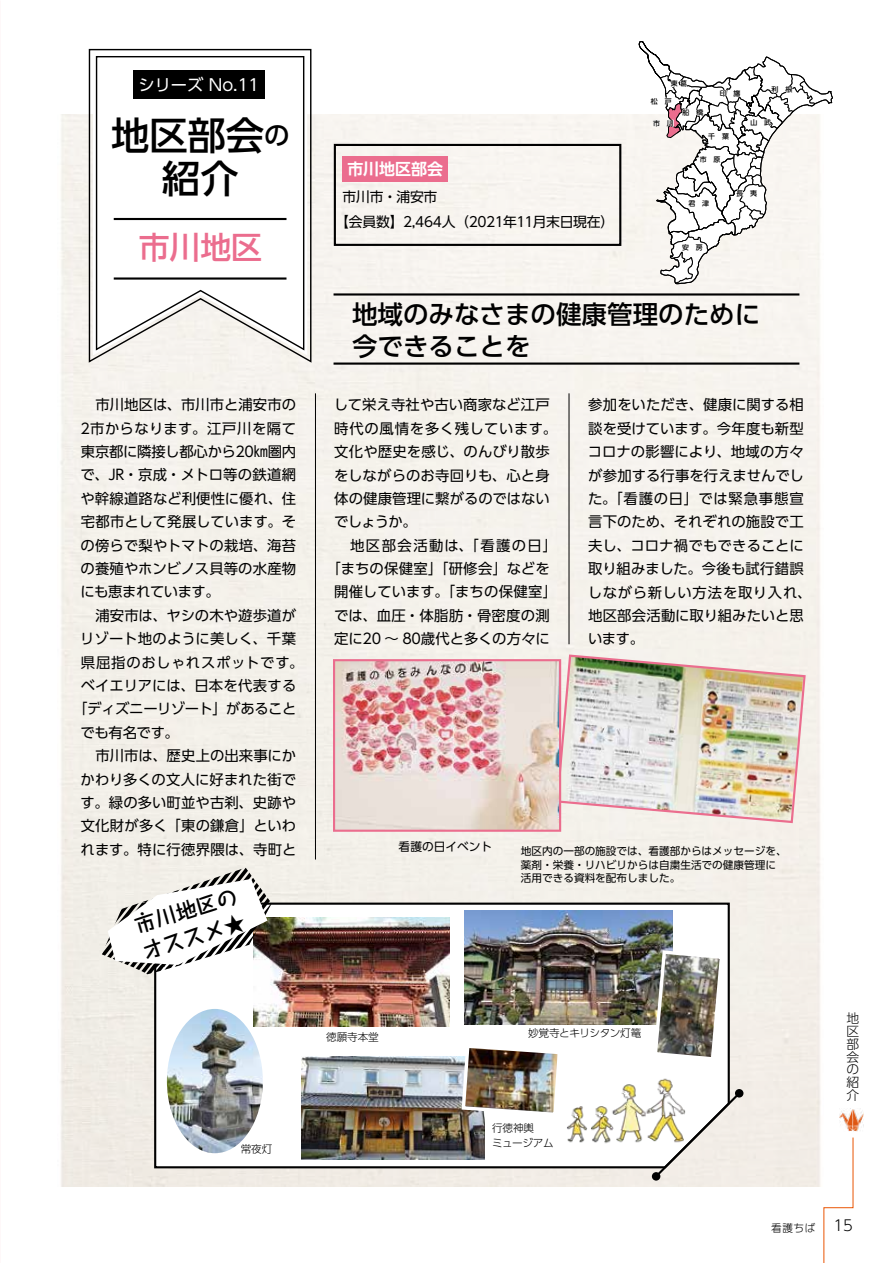
<style>
.page{position:relative;width:893px;height:1263px;background:#fff}
.page>*{position:absolute;margin:0;border:0;box-sizing:border-box;transform-origin:0 0}
.t1{font:500 38.25px/43.7px "UD Shin Go Pro";color:#000;text-align:center}
.t2{font:500 30.9px "UD Shin Go Pro";color:#eb6d8e}
.t3{font:500 25.5px/32px "UD Shin Go Pro";color:#000}
.t4{font:700 21.3px/27.6px "Taka Hand Std De";color:#000}
.t5{font:16.2px "UD Shin Go Pro";color:#fff}
.t6{font:700 15.9px "UD Shin Go Pro De";color:#fff}
.t7{font:14.4px/23.4px "UD Shin Go Pro";letter-spacing:.005em;color:#000}
.t8{font:14.4px "UD Shin Go Pro";letter-spacing:-.02em;color:#000}
.t9{font:14.4px "UD Shin Go Pro";letter-spacing:-.03em;color:#000}
.t10{font:14.4px "UD Shin Go Pro";letter-spacing:.03em;color:#000}
.t11{font:14.4px "UD Shin Go Pro";letter-spacing:.045em;color:#000}
.t12{font:14.4px "UD Shin Go Pro";letter-spacing:.035em;color:#000}
.t13{font:14.4px "UD Shin Go Pro";letter-spacing:.1em;color:#000}
.t14{font:14.4px "UD Shin Go Pro";letter-spacing:-.035em;color:#000}
.t15{font:13.8px/24.5px "UD Shin Go Pro";letter-spacing:-.02em;color:#000}
.t16{font:300 12.75px/12.8px "UD Shin Go Pro";color:#000;text-align:justify}
.t17{font:11.7px "UD Shin Go Pro";color:#000}
.t18{font:10.65px/13.8px "UD Shin Go Pro";color:#000}
.t19{font:300 10.65px/14.9px "UD Shin Go Pro";letter-spacing:-.02em;color:#000}
.t20{font:500 6.9px "UD Shin Go Pro";color:#000}
.s1{font-size:25.5px}
.s2{font-family:"Shin Go Pr 6"}
.s3{font-size:14.85px}
</style>
<div class="page">
<img style="left:840px;top:1108px;width:24px;height:23px">
<div style="left:60px;top:115px;width:761px;height:1072px;background:#f5f2eb"></div>
<svg style="left:88px;top:48px;width:225px;height:316px"></svg>
<svg style="left:95px;top:55px;width:210px;height:297px"></svg>
<hr style="left:114px;top:218px;width:172px;height:2px;background:#000">
<hr style="left:114px;top:277px;width:172px;height:3px;background:#000">
<hr style="left:315px;top:393px;width:1px;height:466px;background:#000">
<hr style="left:569px;top:393px;width:1px;height:251px;background:#000">
<svg style="left:153px;top:901px;width:578px;height:268px"></svg>
<svg style="left:653px;top:1090px;width:89px;height:89px"></svg>
<div style="left:735px;top:1089px;width:8px;height:8px;background:#000;border-radius:50%"></div>
<div style="left:652px;top:1172px;width:8px;height:8px;background:#000;border-radius:50%"></div>
<div style="left:133px;top:70px;width:132px;height:29px;background:#000"></div>
<svg style="left:639px;top:41px;width:194px;height:243px"></svg>
<div style="left:342px;top:156px;width:106px;height:26px;background:#eb6d8e"></div>
<div style="left:334px;top:144px;width:287px;height:102px;border:2px solid #000"></div>
<img style="left:253px;top:917px;width:196px;height:110px">
<img style="left:301px;top:1057px;width:183px;height:103px">
<img style="left:460px;top:1042px;width:103px;height:76px">
<img style="left:464px;top:911px;width:208px;height:113px">
<hr style="left:334px;top:293px;width:465px;height:3px;background:#000">
<hr style="left:334px;top:362px;width:465px;height:3px;background:#000">
<img style="left:167px;top:1009px;width:96px;height:144px">
<img style="left:555px;top:653px;width:252px;height:171px">
<img style="left:336px;top:662px;width:222px;height:167px">
<div style="left:333px;top:659px;width:228px;height:173px;border:2px solid #eb6d8e"></div>
<img style="left:652px;top:948px;width:73px;height:114px">
<img style="left:567px;top:1070px;width:118px;height:79px">
<svg style="left:102px;top:868px;width:170px;height:108px"></svg>
<svg style="left:823px;top:1137px;width:31px;height:126px"></svg>
<p class="t5" style="left:138px;top:71px;width:122px">シリーズ No.11</p>
<h1 class="t1" style="left:111px;top:112px;width:180px">地区部会<span class="s1">の</span>紹介</h1>
<h2 class="t2" style="left:139px;top:223px;width:125px">市川地区</h2>
<p class="t7" style="left:81px;top:393px;width:217px">　市川地区は、市川市と浦安市の</p>
<p class="t10" style="left:81px;top:416px;width:217px">2市からなります。江戸川を隔て</p>
<p class="t8" style="left:81px;top:440px;width:217px">東京都に隣接し都心から20㎞圏内</p>
<p class="t7" style="left:81px;top:463px;width:217px">で、JR・京成・メトロ等の鉄道網</p>
<p class="t7" style="left:81px;top:486px;width:217px">や幹線道路など利便性に優れ、住</p>
<p class="t7" style="left:81px;top:510px;width:217px">宅都市として発展しています。そ</p>
<p class="t7" style="left:81px;top:533px;width:217px">の傍らで梨やトマトの栽培、海苔</p>
<p class="t7" style="left:81px;top:556px;width:217px">の養殖やホンビノス貝等の水産物</p>
<p class="t14" style="left:80px;top:580px;width:141px">にも恵まれています。</p>
<p class="t7" style="left:81px;top:603px;width:217px">　浦安市は、ヤシの木や遊歩道が</p>
<p class="t7" style="left:80px;top:627px;width:217px">リゾート地のように美しく、千葉</p>
<p class="t11" style="left:81px;top:650px;width:224px">県屈指のおしゃれスポットです。</p>
<p class="t7" style="left:81px;top:673px;width:217px">ベイエリアには、日本を代表する</p>
<p class="t9" style="left:73px;top:697px;width:225px">「ディズニーリゾート」があること</p>
<p class="t7" style="left:81px;top:720px;width:100px">でも有名です。</p>
<p class="t7" style="left:81px;top:743px;width:217px">　市川市は、歴史上の出来事にか</p>
<p class="t7" style="left:81px;top:767px;width:217px">かわり多くの文人に好まれた街で</p>
<p class="t7" style="left:81px;top:790px;width:217px">す。緑の多い町並や古刹、史跡や</p>
<p class="t7" style="left:81px;top:814px;width:217px">文化財が多く「東の鎌倉」といわ</p>
<p class="t7" style="left:81px;top:837px;width:217px">れます。特に行徳界隈は、寺町と</p>
<h3 class="t4" style="left:131px;top:909px;width:108px;rotate:-16deg">市川地区のオススメ★</h3>
<p class="t19" style="left:241px;top:1141px;width:33px">常夜灯</p>
<p class="t6" style="left:347px;top:156px;width:97px">市川地区部会</p>
<p class="t15" style="left:335px;top:184px;width:280px;text-indent:7px">市川市・浦安市<br>【会員数】2,464人（2021年11月末日現在）</p>
<p class="t20" style="left:671px;top:78px;width:18px">東 葛</p>
<p class="t20" style="left:651px;top:96px;width:22px">松　戸</p>
<p class="t20" style="left:653px;top:118px;width:22px">市　川</p>
<p class="t20" style="left:683px;top:107px;width:22px">船　橋</p>
<p class="t20" style="left:720px;top:88px;width:22px">印　旛</p>
<p class="t20" style="left:708px;top:130px;width:22px">千　葉</p>
<p class="t20" style="left:700px;top:154px;width:22px">市　原</p>
<p class="t20" style="left:772px;top:84px;width:22px">利　根</p>
<p class="t20" style="left:750px;top:117px;width:22px">山　武</p>
<p class="t20" style="left:688px;top:198px;width:22px">君　津</p>
<p class="t20" style="left:682px;top:242px;width:22px">安　房</p>
<p class="t20" style="left:736px;top:187px;width:22px">長　夷</p>
<h3 class="t3" style="left:352px;top:298px;width:410px">地域のみなさまの健康管理のために今できることを</h3>
<p class="t7" style="left:334px;top:393px;width:217px">して栄え寺社や古い商家など江戸</p>
<p class="t12" style="left:334px;top:417px;width:224px">時代の風情を多く残しています。</p>
<p class="t7" style="left:334px;top:439px;width:217px">文化や歴史を感じ、のんびり散歩</p>
<p class="t7" style="left:334px;top:463px;width:217px">をしながらのお寺回りも、心と身</p>
<p class="t7" style="left:334px;top:486px;width:217px">体の健康管理に繋がるのではない</p>
<p class="t7" style="left:334px;top:510px;width:98px">でしょうか。　</p>
<p class="t13" style="left:334px;top:534px;width:225px">　地区部会活動は、「看護の日」</p>
<p class="t7" style="left:327px;top:556px;width:225px">「まちの保健室」「研修会」などを</p>
<p class="t7" style="left:334px;top:580px;width:225px">開催しています。「まちの保健室」</p>
<p class="t7" style="left:334px;top:603px;width:217px">では、血圧・体脂肪・骨密度の測</p>
<p class="t7" style="left:334px;top:627px;width:217px">定に20 ～ 80歳代と多くの方々に</p>
<p class="t7" style="left:588px;top:393px;width:225px">参加をいただき、健康に関する相談を受けています。今年度も新型コロナの影響により、地域の方々が参加する行事を行えませんでした。「看護の日」では緊急事態宣言下のため、それぞれの施設で工夫し、コロナ禍でもできることに取り組みました。今後も試行錯誤しながら新しい方法を取り入れ、地区部会活動に取り組みたいと思います。</p>
<p class="t17" style="left:399px;top:837px;width:95px">看護の日イベント</p>
<p class="t18" style="left:521px;top:843px;width:267px">地区内の一部の施設では、看護部からはメッセージを、薬剤・栄養・リハビリからは自粛生活での健康管理に活用できる資料を配布しました。</p>
<p class="t19" style="left:326px;top:1029px;width:54px">徳願寺本堂</p>
<p class="t19" style="left:528px;top:1025px;width:115px">妙覚寺とキリシタン灯篭</p>
<p class="t19" style="left:492px;top:1120px;width:63px">行徳神輿<br>ミュージアム</p>
<p class="t16" style="left:847px;top:1012px;width:14px">地区部会の紹介</p>
<p class="t19" style="left:771px;top:1220px;width:83px">看護<span class="s2">ちば</span> <span class="s3">15</span></p>
</div>
